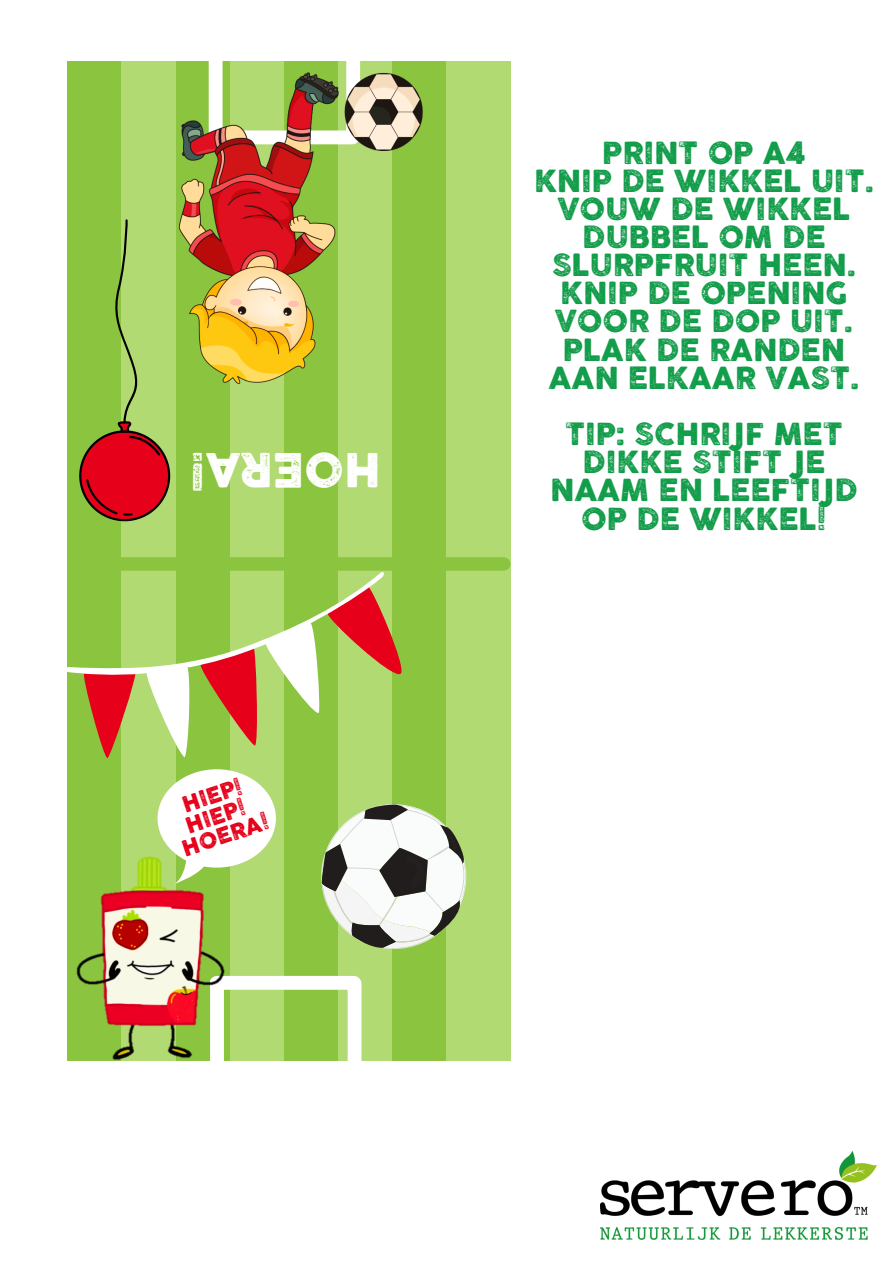
<style>
.page{position:relative;width:894px;height:1264px;background:#fff}
.page>*{position:absolute;margin:0;border:0;box-sizing:border-box;transform-origin:0 0}
.t1{font:46.2px "Cocogoose Pro Letterpress";color:#fff}
.t2{font:30px/28.2px "Cocogoose Pro Letterpress";color:#129d4a;text-align:center}
.t3{font:21.75px/20.7px "Cocogoose Pro Letterpress";color:#e6001a}
</style>
<div class="page">
<div style="left:68px;top:62px;width:54px;height:998px;background:#8bc53f"></div>
<div style="left:122px;top:62px;width:54px;height:998px;background:#b1da72"></div>
<div style="left:176px;top:62px;width:54px;height:998px;background:#8bc53f"></div>
<div style="left:230px;top:62px;width:54px;height:998px;background:#b1da72"></div>
<div style="left:284px;top:62px;width:54px;height:998px;background:#8bc53f"></div>
<div style="left:338px;top:62px;width:54px;height:998px;background:#b1da72"></div>
<div style="left:392px;top:62px;width:54px;height:998px;background:#8bc53f"></div>
<div style="left:446px;top:62px;width:64px;height:998px;background:#b1da72"></div>
<div style="left:77px;top:557px;width:426px;height:13px;background:#8bc53f"></div>
<div style="left:216px;top:975px;width:138px;height:14px;background:#fff"></div>
<div style="left:347px;top:983px;width:14px;height:79px;background:#fff"></div>
<img style="left:74px;top:851px;width:178px;height:210px">
<svg style="left:67px;top:640px;width:335px;height:120px"></svg>
<svg style="left:67px;top:521px;width:326px;height:216px"></svg>
<svg style="left:157px;top:769px;width:119px;height:114px"></svg>
<svg style="left:79px;top:219px;width:91px;height:302px"></svg>
<img style="left:151px;top:61px;width:359px;height:386px">
<svg style="left:321px;top:804px;width:146px;height:145px"></svg>
<img style="left:600px;top:1151px;width:276px;height:87px">
<p class="t1" style="left:381px;top:492px;width:193px;rotate:-180deg">HOERA!</p>
<p class="t3" style="left:177px;top:797px;width:67px;rotate:-18deg">HIEP!<br>HIEP!</p>
<p class="t3" style="left:180px;top:839px;width:91px;rotate:-18deg">HOERA!</p>
<p class="t2" style="left:602px;top:140px;width:205px">PRINT OP A4</p>
<p class="t2" style="left:534px;top:168px;width:341px">KNIP DE WIKKEL UIT.<br>VOUW DE WIKKEL<br>DUBBEL OM DE<br>SLURPFRUIT HEEN.<br>KNIP DE OPENING<br>VOOR DE DOP UIT.<br>PLAK DE RANDEN<br>AAN ELKAAR VAST.</p>
<p class="t2" style="left:550px;top:421px;width:309px">TIP: SCHRIJF MET<br>DIKKE STIFT JE<br>NAAM EN LEEFTIJD<br>OP DE WIKKEL!</p>
</div>
